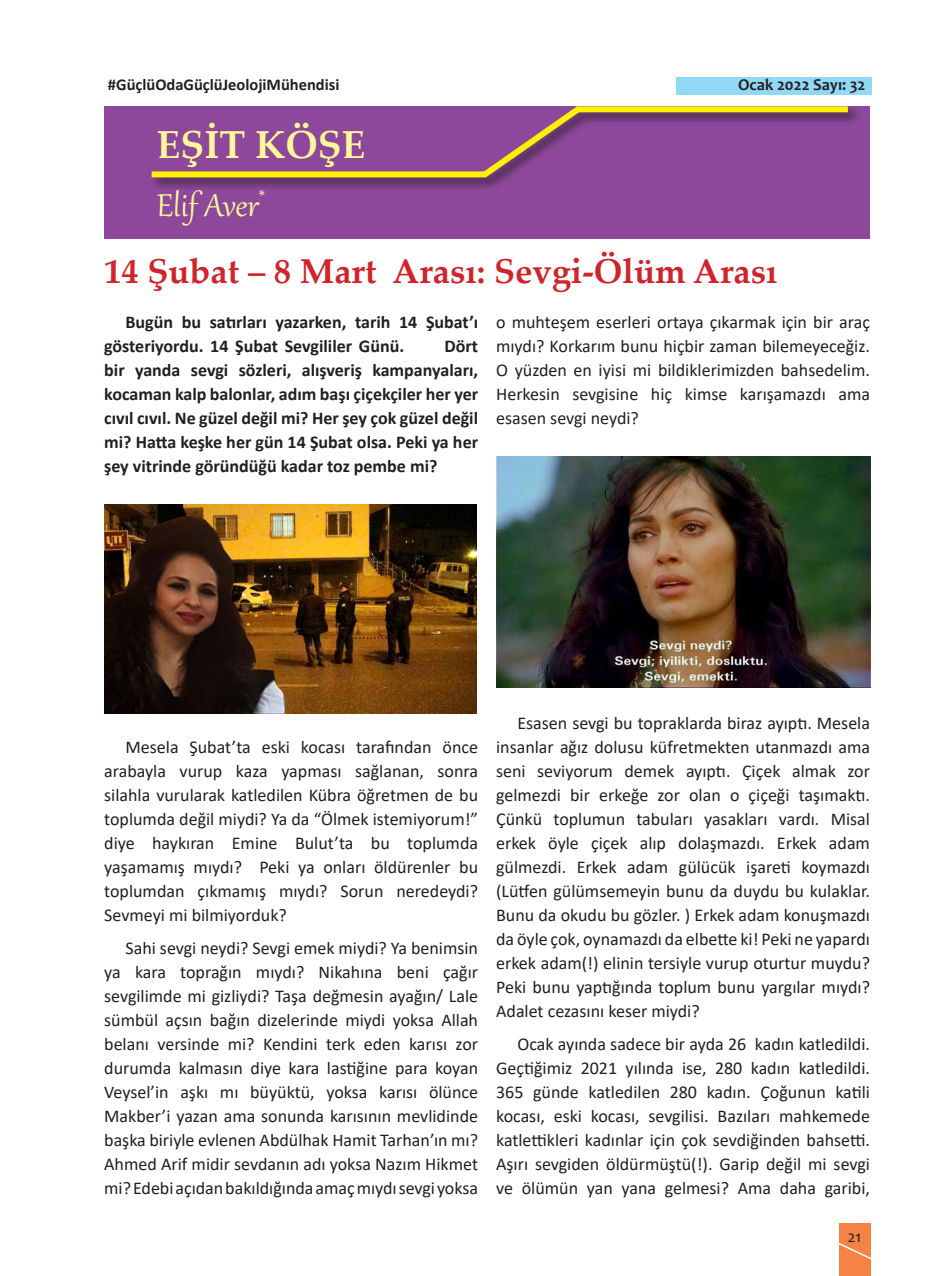
<style>
.page{position:relative;width:936px;height:1276px;background:#fff}
.page>*{position:absolute;margin:0;border:0;box-sizing:border-box;transform-origin:0 0}
._02_metin{font:39px "Gabriola";color:#fff79a}
._01_baslik{font:700 39px "Palatino Linotype";color:#fff79a}
._01_baslik-2{font:700 34.5px "Palatino Linotype";color:#d1232a}
.t1{font:18px/24px "Calibri";color:#231f20;text-align:justify}
.t2{font:700 18px/24px "Calibri";color:#231f20}
.t3{font:700 16.5px "Calibri";color:#231f20}
.t4{font:700 16.5px "Candara";color:#231f20}
.t5{font:16.5px "Candara";color:#231f20}
</style>
<div class="page">
<div style="left:838px;top:1222px;width:32px;height:54px;background:#f58345"></div>
<svg style="left:838px;top:1239px;width:33px;height:22px"></svg>
<div style="left:676px;top:77px;width:196px;height:17px;background:#91d8f7"></div>
<div style="left:104px;top:106px;width:766px;height:133px;background:#8d479b"></div>
<div style="left:150px;top:104px;width:712px;height:88px;background:#231f20;opacity:.75"></div>
<svg style="left:150px;top:104px;width:703px;height:76px"></svg>
<img style="left:104px;top:505px;width:372px;height:208px">
<img style="left:496px;top:457px;width:374px;height:231px">
<p class="t3" style="left:108px;top:73px;width:233px">#GüçlüOdaGüçlüJeolojiMühendisi</p>
<p class="t4" style="left:738px;top:75px;width:129px">Ocak 2022 Sayı: 32</p>
<p class="_01_baslik" style="left:157px;top:117px;width:210px">EŞİT KÖŞE</p>
<p class="_02_metin" style="left:157px;top:180px;width:110px">Elif Aver<sup>*</sup></p>
<p class="_01_baslik-2" style="left:104px;top:246px;width:675px">14 Şubat – 8 Mart Arası: Sevgi-Ölüm Arası</p>
<p class="t2" style="left:104px;top:310px;width:375px;text-indent:21px">Bugün bu satırları yazarken, tarih 14 Şubat’ı gösteriyordu. 14 Şubat Sevgililer Günü.</p>
<p class="t2" style="left:104px;top:334px;width:375px;text-align:justify;text-indent:340px">Dört bir yanda sevgi sözleri, alışveriş kampanyaları, kocaman kalp balonlar, adım başı çiçekçiler her yer cıvıl cıvıl. Ne güzel değil mi? Her şey çok güzel değil mi? Hatta keşke her gün 14 Şubat olsa. Peki ya her şey vitrinde göründüğü kadar toz pembe mi?</p>
<p class="t1" style="left:496px;top:310px;width:375px">o muhteşem eserleri ortaya çıkarmak için bir araç mıydı? Korkarım bunu hiçbir zaman bilemeyeceğiz.<br>O yüzden en iyisi mi bildiklerimizden bahsedelim.<br>Herkesin sevgisine hiç kimse karışamazdı ama esasen sevgi neydi?</p>
<p class="t1" style="left:104px;top:735px;width:375px;text-indent:21px">Mesela Şubat’ta eski kocası tarafından önce arabayla vurup kaza yapması sağlanan, sonra silahla vurularak katledilen Kübra öğretmen de bu toplumda değil miydi? Ya da “Ölmek istemiyorum!” diye haykıran Emine Bulut’ta bu toplumda yaşamamış mıydı? Peki ya onları öldürenler bu toplumdan çıkmamış mıydı? Sorun neredeydi?<br>Sevmeyi mi bilmiyorduk?</p>
<p class="t1" style="left:104px;top:935px;width:375px;text-indent:21px">Sahi sevgi neydi? Sevgi emek miydi? Ya benimsin ya kara toprağın mıydı? Nikahına beni çağır sevgilimde mi gizliydi? Taşa değmesin ayağın/ Lale sümbül açsın bağın dizelerinde miydi yoksa Allah belanı versinde mi? Kendini terk eden karısı zor durumda kalmasın diye kara lastiğine para koyan Veysel’in aşkı mı büyüktü, yoksa karısı ölünce Makber’i yazan ama sonunda karısının mevlidinde başka biriyle evlenen Abdülhak Hamit Tarhan’ın mı?<br>Ahmed Arif midir sevdanın adı yoksa Nazım Hikmet mi? Edebi açıdan bakıldığında amaç mıydı sevgi yoksa</p>
<p class="t1" style="left:496px;top:711px;width:375px;text-indent:21px">Esasen sevgi bu topraklarda biraz ayıptı. Mesela insanlar ağız dolusu küfretmekten utanmazdı ama seni seviyorum demek ayıptı. Çiçek almak zor gelmezdi bir erkeğe zor olan o çiçeği taşımaktı.<br>Çünkü toplumun tabuları yasakları vardı. Misal erkek öyle çiçek alıp dolaşmazdı. Erkek adam gülmezdi. Erkek adam gülücük işareti koymazdı (Lütfen gülümsemeyin bunu da duydu bu kulaklar.<br>Bunu da okudu bu gözler. ) Erkek adam konuşmazdı da öyle çok, oynamazdı da elbette ki! Peki ne yapardı erkek adam(!) elinin tersiyle vurup oturtur muydu?<br>Peki bunu yaptığında toplum bunu yargılar mıydı?<br>Adalet cezasını keser miydi?</p>
<p class="t1" style="left:496px;top:1031px;width:375px;text-indent:21px">Ocak ayında sadece bir ayda 26 kadın katledildi.<br>Geçtiğimiz 2021 yılında ise, 280 kadın katledildi.<br>365 günde katledilen 280 kadın. Çoğunun katili kocası, eski kocası, sevgilisi. Bazıları mahkemede katlettikleri kadınlar için çok sevdiğinden bahsetti.<br>Aşırı sevgiden öldürmüştü(!). Garip değil mi sevgi ve ölümün yan yana gelmesi? Ama daha garibi,</p>
<p class="t5" style="left:847px;top:1226px;width:15px">21</p>
</div>
